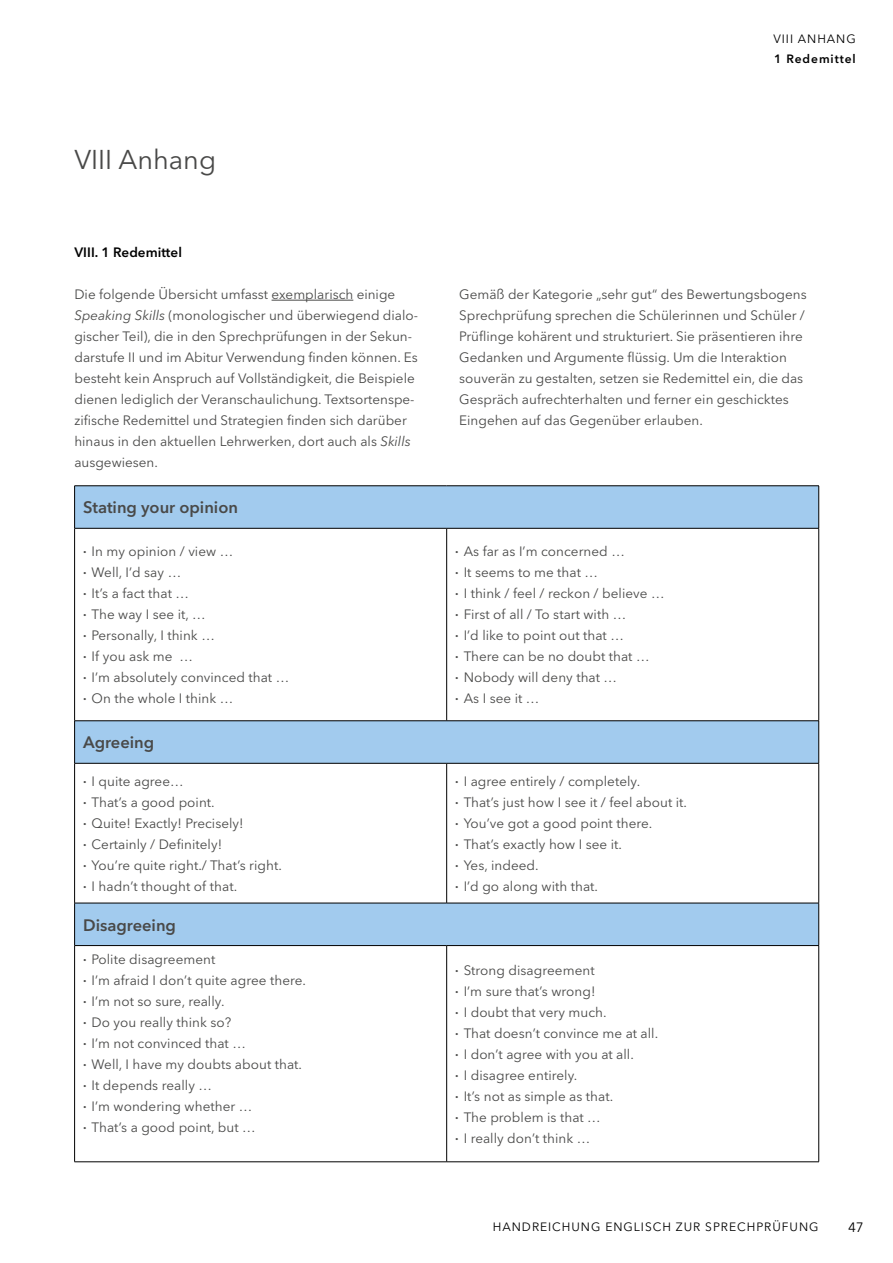
<style>
.page{position:relative;width:893px;height:1263px;background:#fff}
.page>*{position:absolute;margin:0;border:0;box-sizing:border-box;transform-origin:0 0}
.t1{font:27px "Avenir Next LT Pro";color:#494948}
.t2{font:600 16.5px "Avenir Next LT Pro";color:#494948}
.t3{font:13.5px/21px "Avenir Next LT Pro";color:#494948}
.t4{font:600 13.5px "Avenir Next LT Pro";letter-spacing:.005em;color:#000}
.t5{font:13.5px "Avenir Next LT Pro";color:#000}
.t6{font:12px "Avenir Next LT Pro";letter-spacing:.08em;color:#000}
.t7{font:600 12px "Avenir Next LT Pro";letter-spacing:.08em;color:#000}
.s1{font-style:italic}
.s2{font-weight:600}
</style>
<div class="page">
<hr style="left:272px;top:300px;width:81px;height:1px;background:#494948">
<svg style="left:75px;top:486px;width:743px;height:459px"></svg>
<hr style="left:74px;top:485px;width:373px;height:1px;background:#000">
<hr style="left:74px;top:486px;width:1px;height:42px;background:#000">
<hr style="left:447px;top:485px;width:372px;height:1px;background:#000">
<hr style="left:818px;top:486px;width:1px;height:42px;background:#000">
<hr style="left:74px;top:528px;width:373px;height:1px;background:#000">
<hr style="left:74px;top:528px;width:1px;height:192px;background:#000">
<hr style="left:447px;top:528px;width:372px;height:1px;background:#000">
<hr style="left:446px;top:528px;width:1px;height:192px;background:#000">
<hr style="left:818px;top:528px;width:1px;height:192px;background:#000">
<hr style="left:74px;top:720px;width:373px;height:1px;background:#000">
<hr style="left:74px;top:721px;width:1px;height:42px;background:#000">
<hr style="left:447px;top:720px;width:372px;height:1px;background:#000">
<hr style="left:818px;top:721px;width:1px;height:42px;background:#000">
<hr style="left:74px;top:763px;width:373px;height:1px;background:#000">
<hr style="left:74px;top:763px;width:1px;height:140px;background:#000">
<hr style="left:447px;top:763px;width:372px;height:1px;background:#000">
<hr style="left:446px;top:763px;width:1px;height:140px;background:#000">
<hr style="left:818px;top:763px;width:1px;height:140px;background:#000">
<hr style="left:74px;top:903px;width:373px;height:1px;background:#000">
<hr style="left:74px;top:903px;width:1px;height:42px;background:#000">
<hr style="left:447px;top:903px;width:372px;height:1px;background:#000">
<hr style="left:818px;top:903px;width:1px;height:42px;background:#000">
<hr style="left:74px;top:945px;width:373px;height:1px;background:#000">
<hr style="left:74px;top:946px;width:1px;height:215px;background:#000">
<hr style="left:447px;top:945px;width:372px;height:1px;background:#000">
<hr style="left:446px;top:946px;width:1px;height:215px;background:#000">
<hr style="left:818px;top:946px;width:1px;height:215px;background:#000">
<hr style="left:74px;top:1161px;width:373px;height:1px;background:#000">
<hr style="left:447px;top:1161px;width:372px;height:1px;background:#000">
<h1 class="t1" style="left:74px;top:144px;width:143px">VIII Anhang</h1>
<p class="t6" style="left:773px;top:32px;width:82px">VIII Anhang</p>
<p class="t7" style="left:774px;top:51px;width:83px">1 Redemittel</p>
<p class="t4" style="left:74px;top:244px;width:109px">VIII. 1 Redemittel</p>
<p class="t3" style="left:74px;top:284px;width:345px">Die folgende Übersicht umfasst exemplarisch einige <span class="s1">Speaking Skills</span> (monologischer und überwiegend dialo&shy;gischer Teil), die in den Sprechprüfungen in der Sekun&shy;darstufe II und im Abitur Verwendung finden können. Es besteht kein Anspruch auf Vollständigkeit, die Beispiele dienen lediglich der Veranschaulichung. Textsortenspe&shy;zifische Redemittel und Strategien finden sich darüber hinaus in den aktuellen Lehrwerken, dort auch als <span class="s1">Skills </span>ausgewiesen.</p>
<p class="t3" style="left:459px;top:284px;width:349px">Gemäß der Kategorie „sehr gut“ des Bewertungsbogens Sprechprüfung sprechen die Schülerinnen und Schüler / Prüflinge kohärent und strukturiert. Sie präsentieren ihre Gedanken und Argumente flüssig. Um die Interaktion souverän zu gestalten, setzen sie Redemittel ein, die das Gespräch aufrechterhalten und ferner ein geschicktes Eingehen auf das Gegenüber erlauben.</p>
<p class="t2" style="left:83px;top:497px;width:156px">Stating your opinion</p>
<p class="t3" style="left:83px;top:541px;width:208px"><span class="s2">·</span> In my opinion / view …<br><span class="s2">·</span> Well, I’d say …<br><span class="s2">·</span> It’s a fact that …<br><span class="s2">·</span> The way I see it, …<br><span class="s2">·</span> Personally, I think …<br><span class="s2">·</span> If you ask me …<br><span class="s2">·</span> I’m absolutely convinced that … <span class="s2">·</span> On the whole I think …</p>
<p class="t3" style="left:455px;top:541px;width:211px"><span class="s2">·</span> As far as I’m concerned …<br><span class="s2">·</span> It seems to me that …<br><span class="s2">·</span> I think / feel / reckon / believe … <span class="s2">·</span> First of all / To start with …<br><span class="s2">·</span> I’d like to point out that …<br><span class="s2">·</span> There can be no doubt that …<br><span class="s2">·</span> Nobody will deny that …<br><span class="s2">·</span> As I see it …</p>
<p class="t2" style="left:83px;top:732px;width:73px">Agreeing</p>
<p class="t3" style="left:83px;top:770px;width:200px"><span class="s2">·</span> I quite agree…<br><span class="s2">·</span> That’s a good point.<br><span class="s2">·</span> Quite! Exactly! Precisely!<br><span class="s2">·</span> Certainly / Definitely!<br><span class="s2">·</span> You’re quite right./ That’s right. <span class="s2">·</span> I hadn’t thought of that.</p>
<p class="t3" style="left:455px;top:771px;width:233px"><span class="s2">·</span> I agree entirely / completely.<br><span class="s2">·</span> That’s just how I see it / feel about it. <span class="s2">·</span> You’ve got a good point there.<br><span class="s2">·</span> That’s exactly how I see it.<br><span class="s2">·</span> Yes, indeed.<br><span class="s2">·</span> I’d go along with that.</p>
<p class="t2" style="left:83px;top:915px;width:94px">Disagreeing</p>
<p class="t3" style="left:83px;top:949px;width:224px"><span class="s2">·</span> Polite disagreement<br><span class="s2">·</span> I’m afraid I don’t quite agree there. <span class="s2">·</span> I’m not so sure, really.<br><span class="s2">·</span> Do you really think so?<br><span class="s2">·</span> I’m not convinced that …<br><span class="s2">·</span> Well, I have my doubts about that. <span class="s2">·</span> It depends really …<br><span class="s2">·</span> I’m wondering whether …<br><span class="s2">·</span> That’s a good point, but …</p>
<p class="t3" style="left:455px;top:960px;width:205px"><span class="s2">·</span> Strong disagreement<br><span class="s2">·</span> I’m sure that’s wrong!<br><span class="s2">·</span> I doubt that very much.<br><span class="s2">·</span> That doesn’t convince me at all. <span class="s2">·</span> I don’t agree with you at all.<br><span class="s2">·</span> I disagree entirely.<br><span class="s2">·</span> It’s not as simple as that.<br><span class="s2">·</span> The problem is that …<br><span class="s2">·</span> I really don’t think …</p>
<p class="t6" style="left:493px;top:1219px;width:327px">Handreich ung englisch zur Sprech prüfung</p>
<p class="t5" style="left:848px;top:1219px;width:17px">47</p>
</div>
